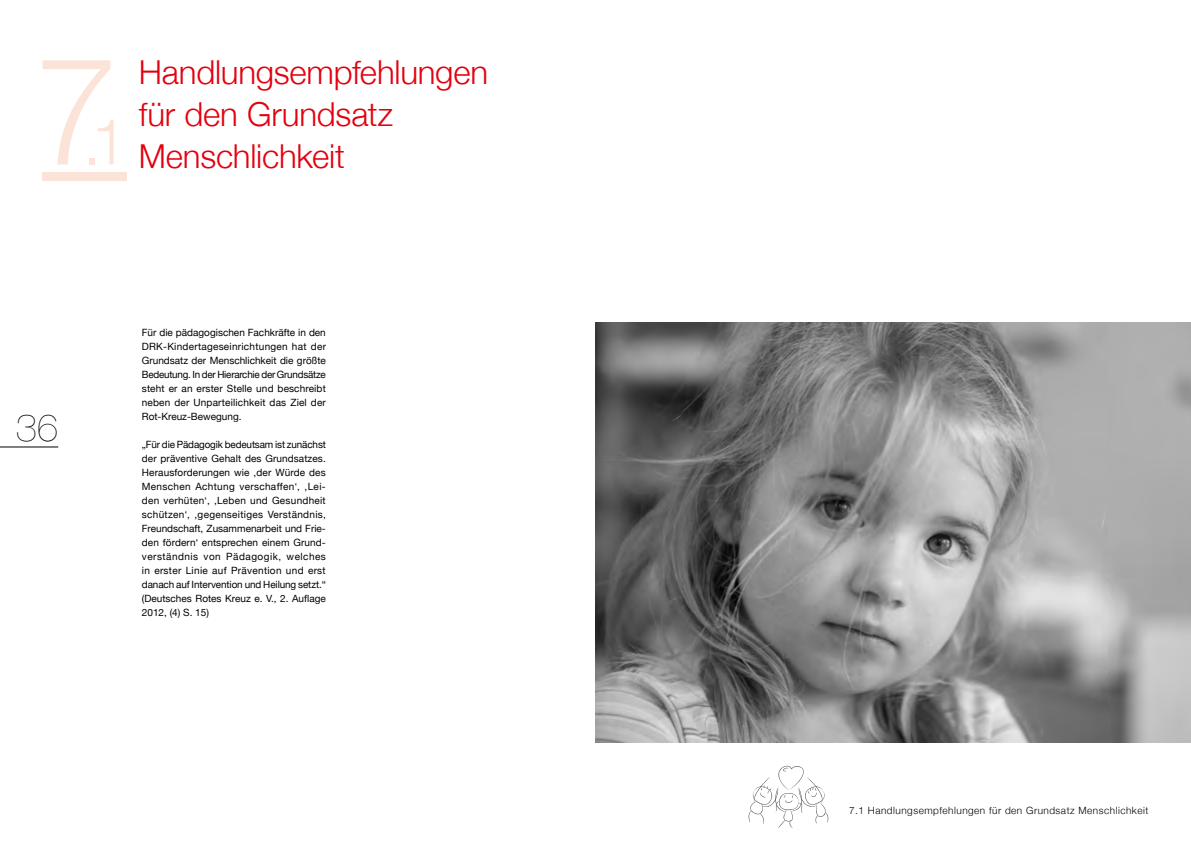
<style>
.page{position:relative;width:1191px;height:842px;background:#fff}
.page>*{position:absolute;margin:0;border:0;box-sizing:border-box;transform-origin:0 0}
.Kapiteltitel_2__Eben{font:300 150.6px "Helvetica Neue";color:#fce3d7}
.Kapiteltitel_2__Eben-2{font:300 63.9px "Helvetica Neue";color:#fce3d7}
.t1{font:200 38px "Helvetica Neue";color:#000}
.Kapiteltitel_2__Eben-3{font:300 33px/42px "Helvetica Neue";letter-spacing:-.005em;color:#e3000f}
.Lauftext{font:10px/14px "Helvetica Neue";color:#000;text-align:justify}
.t2{font:300 10px "Helvetica Neue";letter-spacing:.05em;color:#000}
</style>
<div class="page">
<hr style="left:0;top:447px;width:58px;height:1px;background:#000">
<svg style="left:748px;top:766px;width:80px;height:62px"></svg>
<div style="left:43px;top:172px;width:84px;height:9px;background:#fce3d7"></div>
<img style="left:595px;top:322px;width:596px;height:420px">
<h1 class="Kapiteltitel_2__Eben" style="left:35px;top:-11px;width:85px">7</h1>
<h1 class="Kapiteltitel_2__Eben-2" style="left:83px;top:90px;width:45px">.1</h1>
<h1 class="Kapiteltitel_2__Eben-3" style="left:139px;top:49px;width:351px">Handlungsempfehlungen für den Grundsatz<br>Menschlichkeit</h1>
<h3 class="t1" style="left:16px;top:398px;width:44px">36</h3>
<p class="Lauftext" style="left:142px;top:326px;width:186px">Für die pädagogischen Fachkräfte in den DRK-Kindertageseinrichtungen hat der Grundsatz der Menschlichkeit die größte Bedeutung. In der Hierarchie der Grundsätze steht er an erster Stelle und beschreibt neben der Unparteilichkeit das Ziel der Rot-Kreuz-Bewegung.</p>
<p class="Lauftext" style="left:142px;top:438px;width:186px">„Für die Pädagogik bedeutsam ist zunächst der präventive Gehalt des Grundsatzes.<br>Herausforderungen wie ‚der Würde des Menschen Achtung verschaffenʻ, ‚Lei&shy;den verhütenʻ, ‚Leben und Gesundheit schützenʻ, ‚gegenseitiges Verständnis, Freundschaft, Zusammenarbeit und Frie&shy;den fördernʻ entsprechen einem Grund&shy;verständnis von Pädagogik, welches in erster Linie auf Prävention und erst danach auf Intervention und Heilung setzt.“ (Deutsches Rotes Kreuz e. V., 2. Auflage 2012, (4) S. 15)</p>
<p class="t2" style="left:849px;top:802px;width:301px">7.1 Handlungsempfehlungen für den Grundsatz Menschlichkeit</p>
</div>
